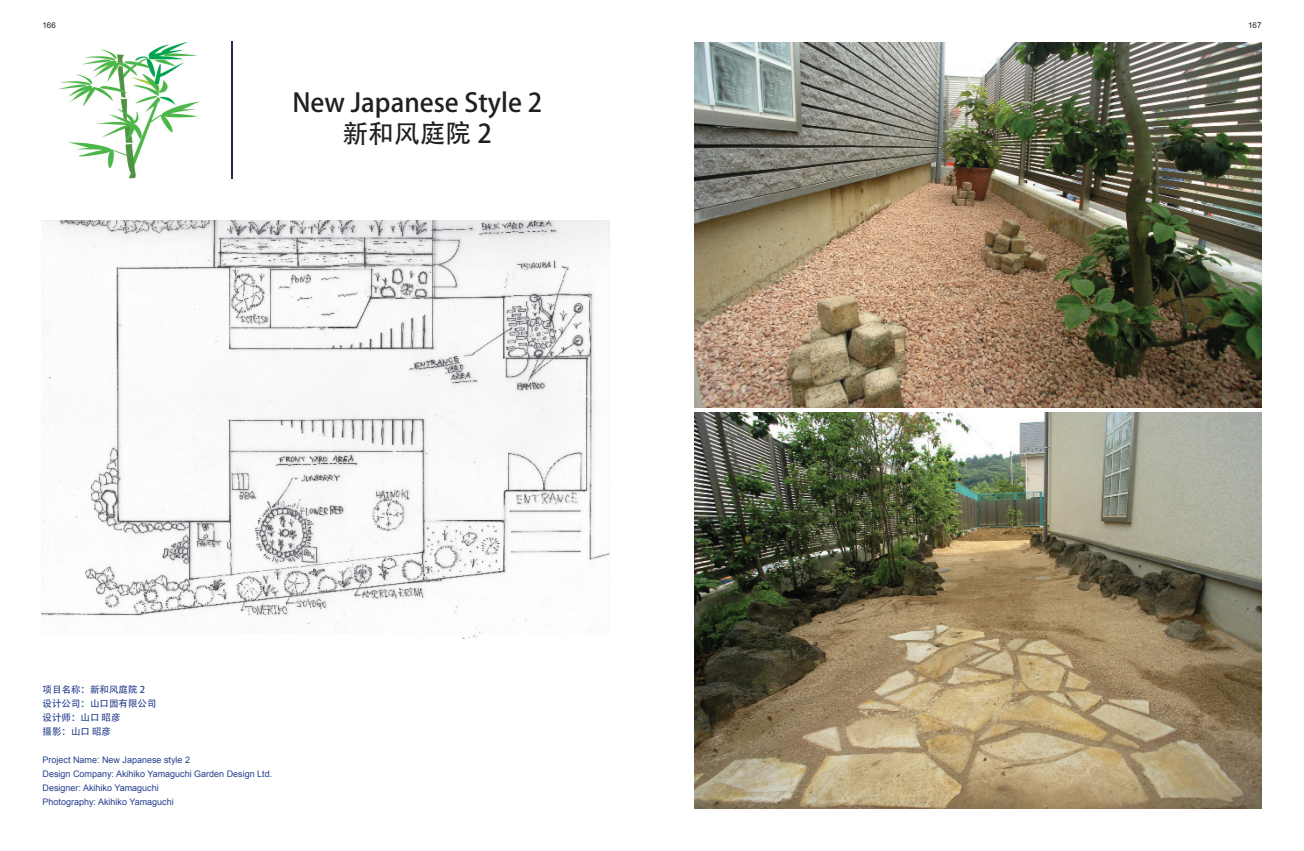
<style>
.page{position:relative;width:1304px;height:851px;background:#fff}
.page>*{position:absolute;margin:0;border:0;box-sizing:border-box;transform-origin:0 0}
.t1{font:25.7px/30.9px "Adobe Heiti Std";color:#231f20;text-align:center}
.t2{font:9.5px "Adobe Heiti Std";color:#253f8e}
.t3{font:9px "Arial";color:#253f8e}
.t4{font:8px "Arial";color:#231f20}
</style>
<div class="page">
<img style="left:694px;top:43px;width:567px;height:364px">
<img style="left:694px;top:413px;width:567px;height:395px">
<hr style="left:232px;top:41px;width:1px;height:138px;background:#282653">
<img style="left:41px;top:220px;width:569px;height:419px">
<img style="left:59px;top:42px;width:142px;height:137px">
<p class="t4" style="left:43px;top:20px;width:15px">166</p>
<p class="t4" style="left:1248px;top:20px;width:15px">167</p>
<p class="t1" style="left:292px;top:88px;width:251px">New Japanese Style 2新和风庭院 2</p>
<p class="t2" style="left:43px;top:684px;width:104px">项目名称：新和风庭院 2</p>
<p class="t2" style="left:43px;top:698px;width:115px">设计公司：山口园有限公司</p>
<p class="t2" style="left:43px;top:712px;width:80px">设计师：山口 昭彦</p>
<p class="t2" style="left:43px;top:726px;width:70px">摄影：山口 昭彦</p>
<p class="t3" style="left:43px;top:753px;width:149px">Project Name: New Japanese style 2</p>
<p class="t3" style="left:43px;top:767px;width:231px">Design Company: Akihiko Yamaguchi Garden Design Ltd.</p>
<p class="t3" style="left:43px;top:781px;width:118px">Designer: Akihiko Yamaguchi</p>
<p class="t3" style="left:43px;top:795px;width:133px">Photography: Akihiko Yamaguchi</p>
</div>
